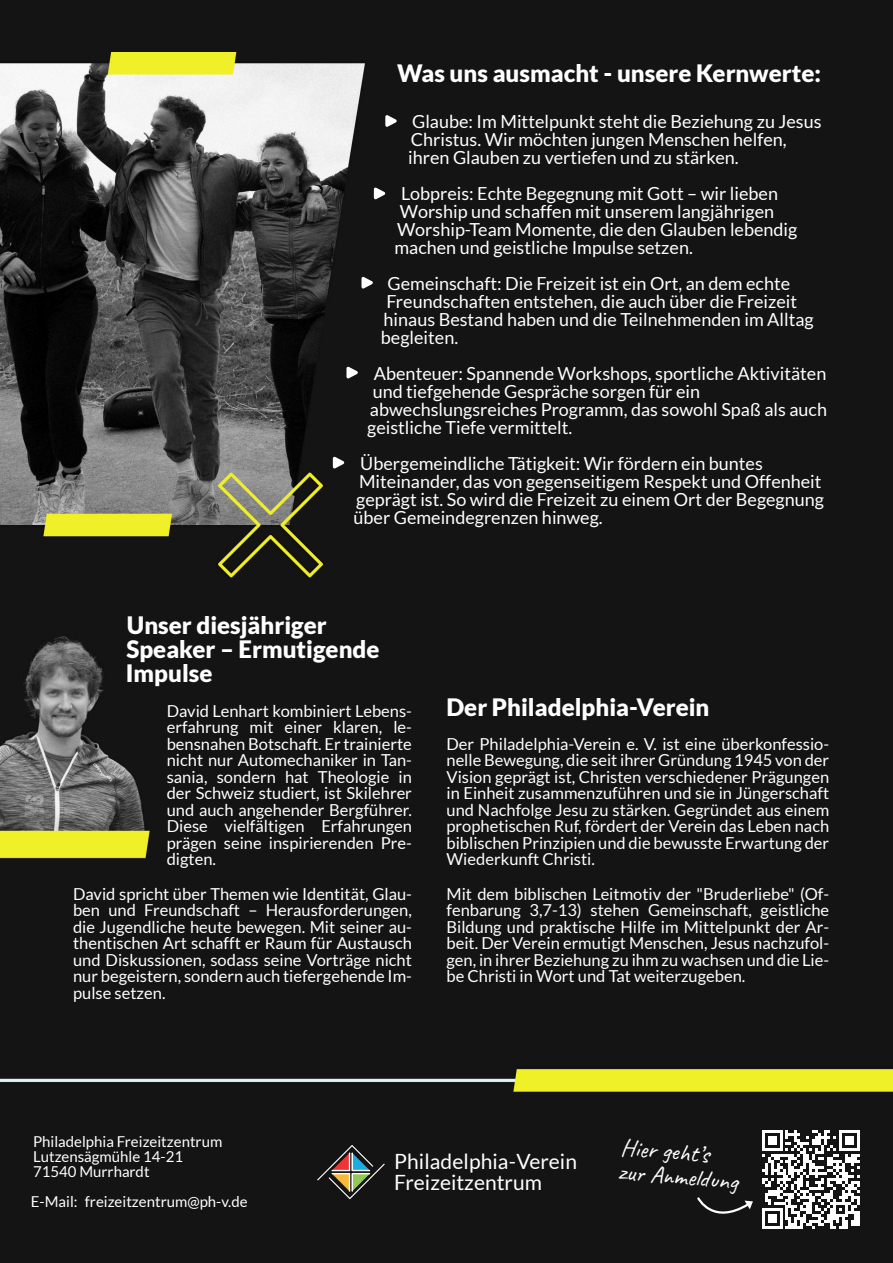
<style>
.page{position:relative;width:893px;height:1263px;background:#151414}
.page>*{position:absolute;margin:0;border:0;box-sizing:border-box;transform-origin:0 0}
.t1{font:24.6px "Caveat";color:#fff}
.t2{font:900 24px "Lato";color:#fff}
.t3{font:21px "Lato";color:#fff}
.t4{font:18px "Lato";color:#fff}
.t5{font:16.5px "Lato";color:#fff}
.t6{font:15px "Lato";color:#fff}
</style>
<div class="page">
<svg style="left:697px;top:1197px;width:56px;height:17px"></svg>
<img style="left:0;top:52px;width:893px;height:1040px">
<svg style="left:384px;top:111px;width:15px;height:20px"></svg>
<svg style="left:372px;top:184px;width:16px;height:19px"></svg>
<svg style="left:360px;top:273px;width:16px;height:19px"></svg>
<svg style="left:345px;top:363px;width:16px;height:19px"></svg>
<svg style="left:331px;top:453px;width:16px;height:19px"></svg>
<svg style="left:317px;top:1145px;width:68px;height:54px"></svg>
<svg style="left:762px;top:1130px;width:98px;height:99px"></svg>
<p class="t2" style="left:397px;top:62px;width:425px">Was uns ausmacht - unsere Kernwerte:</p>
<p class="t4" style="left:412px;top:113px;width:411px">Glaube: Im Mittelpunkt steht die Beziehung zu Jesus</p>
<p class="t4" style="left:411px;top:131px;width:377px">Christus. Wir möchten jungen Menschen helfen,</p>
<p class="t4" style="left:408px;top:149px;width:332px">ihren Glauben zu vertiefen und zu stärken.</p>
<p class="t4" style="left:401px;top:185px;width:378px">Lobpreis: Echte Begegnung mit Gott – wir lieben</p>
<p class="t4" style="left:400px;top:203px;width:376px">Worship und schaffen mit unserem langjährigen</p>
<p class="t4" style="left:397px;top:221px;width:402px">Worship-Team Momente, die den Glauben lebendig</p>
<p class="t4" style="left:394px;top:239px;width:300px">machen und geistliche Impulse setzen.</p>
<p class="t4" style="left:388px;top:275px;width:404px">Gemeinschaft: Die Freizeit ist ein Ort, an dem echte</p>
<p class="t4" style="left:386px;top:293px;width:412px">Freundschaften entstehen, die auch über die Freizeit</p>
<p class="t4" style="left:384px;top:311px;width:432px">hinaus Bestand haben und die Teilnehmenden im Alltag</p>
<p class="t4" style="left:381px;top:329px;width:79px">begleiten.</p>
<p class="t4" style="left:374px;top:365px;width:454px">Abenteuer: Spannende Workshops, sportliche Aktivitäten</p>
<p class="t4" style="left:373px;top:383px;width:329px">und tiefgehende Gespräche sorgen für ein</p>
<p class="t4" style="left:370px;top:401px;width:459px">abwechslungsreiches Programm, das sowohl Spaß als auch</p>
<p class="t4" style="left:367px;top:419px;width:207px">geistliche Tiefe vermittelt.</p>
<p class="t4" style="left:360px;top:455px;width:404px">Übergemeindliche Tätigkeit: Wir fördern ein buntes</p>
<p class="t4" style="left:359px;top:473px;width:464px">Miteinander, das von gegenseitigem Respekt und Offenheit</p>
<p class="t4" style="left:356px;top:491px;width:469px">geprägt ist. So wird die Freizeit zu einem Ort der Begegnung</p>
<p class="t4" style="left:354px;top:509px;width:251px">über Gemeindegrenzen hinweg.</p>
<p class="t2" style="left:127px;top:615px;width:201px">Unser diesjähriger</p>
<p class="t2" style="left:126px;top:639px;width:255px">Speaker – Ermutigende</p>
<p class="t2" style="left:126px;top:663px;width:88px">Impulse</p>
<p class="t5" style="left:167px;top:704px;width:247px">David Lenhart kombiniert Lebens-</p>
<p class="t5" style="left:167px;top:720px;width:247px">erfahrung mit einer klaren, le-</p>
<p class="t5" style="left:167px;top:737px;width:247px">bensnahen Botschaft. Er trainierte</p>
<p class="t5" style="left:167px;top:753px;width:247px">nicht nur Automechaniker in Tan-</p>
<p class="t5" style="left:167px;top:770px;width:247px">sania, sondern hat Theologie in</p>
<p class="t5" style="left:167px;top:786px;width:247px">der Schweiz studiert, ist Skilehrer</p>
<p class="t5" style="left:167px;top:803px;width:247px">und auch angehender Bergführer.</p>
<p class="t5" style="left:167px;top:819px;width:247px">Diese vielfältigen Erfahrungen</p>
<p class="t5" style="left:167px;top:836px;width:247px">prägen seine inspirierenden Pre-</p>
<p class="t5" style="left:167px;top:852px;width:51px">digten.</p>
<p class="t5" style="left:73px;top:887px;width:340px">David spricht über Themen wie Identität, Glau-</p>
<p class="t5" style="left:73px;top:903px;width:340px">ben und Freundschaft – Herausforderungen,</p>
<p class="t5" style="left:73px;top:920px;width:340px">die Jugendliche heute bewegen. Mit seiner au-</p>
<p class="t5" style="left:73px;top:936px;width:340px">thentischen Art schafft er Raum für Austausch</p>
<p class="t5" style="left:73px;top:953px;width:340px">und Diskussionen, sodass seine Vorträge nicht</p>
<p class="t5" style="left:73px;top:969px;width:340px">nur begeistern, sondern auch tiefergehende Im-</p>
<p class="t5" style="left:73px;top:986px;width:94px">pulse setzen.</p>
<p class="t2" style="left:446px;top:696px;width:264px">Der Philadelphia-Verein</p>
<p class="t5" style="left:446px;top:737px;width:384px">Der Philadelphia-Verein e. V. ist eine überkonfessio-</p>
<p class="t5" style="left:446px;top:753px;width:384px">nelle Bewegung, die seit ihrer Gründung 1945 von der</p>
<p class="t5" style="left:446px;top:770px;width:384px">Vision geprägt ist, Christen verschiedener Prägungen</p>
<p class="t5" style="left:446px;top:786px;width:384px">in Einheit zusammenzuführen und sie in Jüngerschaft</p>
<p class="t5" style="left:446px;top:803px;width:384px">und Nachfolge Jesu zu stärken. Gegründet aus einem</p>
<p class="t5" style="left:446px;top:819px;width:384px">prophetischen Ruf, fördert der Verein das Leben nach</p>
<p class="t5" style="left:446px;top:836px;width:384px">biblischen Prinzipien und die bewusste Erwartung der</p>
<p class="t5" style="left:446px;top:852px;width:150px">Wiederkunft Christi.</p>
<p class="t5" style="left:446px;top:887px;width:384px">Mit dem biblischen Leitmotiv der "Bruderliebe" (Of-</p>
<p class="t5" style="left:446px;top:903px;width:384px">fenbarung 3,7-13) stehen Gemeinschaft, geistliche</p>
<p class="t5" style="left:446px;top:920px;width:384px">Bildung und praktische Hilfe im Mittelpunkt der Ar-</p>
<p class="t5" style="left:446px;top:936px;width:384px">beit. Der Verein ermutigt Menschen, Jesus nachzufol-</p>
<p class="t5" style="left:446px;top:953px;width:384px">gen, in ihrer Beziehung zu ihm zu wachsen und die Lie-</p>
<p class="t5" style="left:446px;top:969px;width:300px">be Christi in Wort und Tat weiterzugeben.</p>
<p class="t6" style="left:33px;top:1134px;width:191px">Philadelphia Freizeitzentrum</p>
<p class="t6" style="left:33px;top:1149px;width:152px">Lutzensägmühle 14-21</p>
<p class="t6" style="left:33px;top:1164px;width:118px">71540 Murrhardt</p>
<p class="t6" style="left:31px;top:1194px;width:218px">E-Mail: freizeitzentrum@ph-v.de</p>
<p class="t3" style="left:394px;top:1152px;width:184px">Philadelphia-Verein</p>
<p class="t3" style="left:394px;top:1173px;width:149px">Freizeitzentrum</p>
<p class="t1" style="left:622px;top:1131px;width:90px;rotate:5deg">Hier geht’s</p>
<p class="t1" style="left:620px;top:1156px;width:121px;rotate:5deg">zur Anmeldung</p>
</div>
